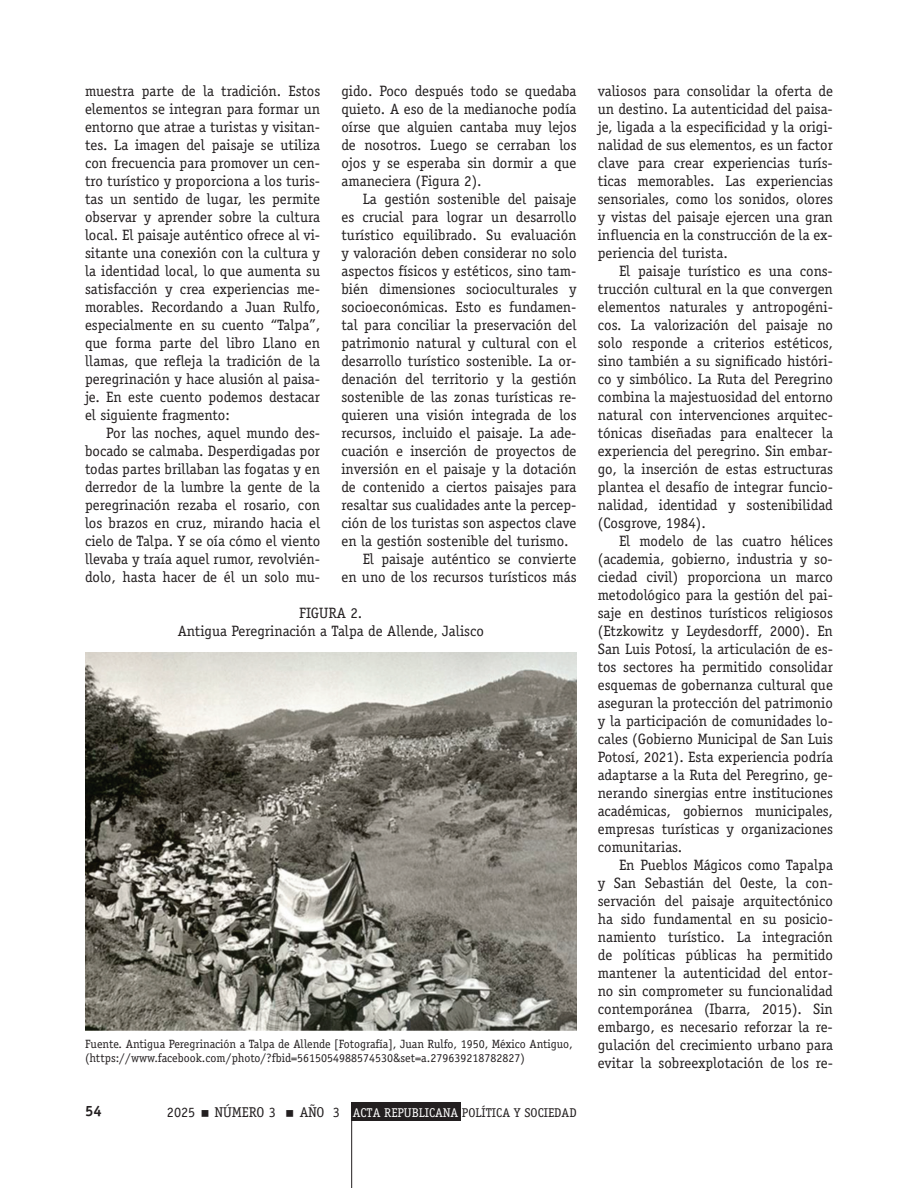
<style>
.page{position:relative;width:918px;height:1188px;background:#fff}
.page>*{position:absolute;margin:0;border:0;box-sizing:border-box;transform-origin:0 0}
.t1{font:15px/18px "Officina Serif Std";color:#231f20;text-align:justify}
.t2{font:700 15px "Officina Serif Std";color:#231f20}
.t3{font:14.25px "Officina Serif Std";color:#231f20}
.t4{font:12.75px "Officina Serif Std";color:#231f20}
.t5{font:12px/14.4px "Officina Serif Std";color:#231f20}
.s1{font-size:14.25px}
.s2{color:#fff}
</style>
<div class="page">
<div style="left:351px;top:1103px;width:109px;height:18px;background:#231f20"></div>
<hr style="left:351px;top:1120px;width:1px;height:68px;background:#231f20">
<img style="left:85px;top:652px;width:492px;height:378px">
<p class="t1" style="left:85px;top:82px;width:237px">muestra parte de la tradición. Estos elementos se integran para formar un entorno que atrae a turistas y visitan&shy;tes. La imagen del paisaje se utiliza con frecuencia para promover un cen&shy;tro turístico y proporciona a los turis&shy;tas un sentido de lugar, les permite observar y aprender sobre la cultura local. El paisaje auténtico ofrece al vi&shy;sitante una conexión con la cultura y la identidad local, lo que aumenta su satisfacción y crea experiencias me&shy;morables. Recordando a Juan Rulfo, especialmente en su cuento “Talpa”, que forma parte del libro Llano en llamas, que refleja la tradición de la peregrinación y hace alusión al paisa&shy;je. En este cuento podemos destacar el siguiente fragmento:</p>
<p class="t1" style="left:85px;top:424px;width:237px;text-indent:21px">Por las noches, aquel mundo des&shy;bocado se calmaba. Desperdigadas por todas partes brillaban las fogatas y en derredor de la lumbre la gente de la peregrinación rezaba el rosario, con los brazos en cruz, mirando hacia el cielo de Talpa. Y se oía cómo el viento llevaba y traía aquel rumor, revolvién&shy;dolo, hasta hacer de él un solo mu-</p>
<p class="t1" style="left:341px;top:82px;width:237px">gido. Poco después todo se quedaba quieto. A eso de la medianoche podía oírse que alguien cantaba muy lejos de nosotros. Luego se cerraban los ojos y se esperaba sin dormir a que amaneciera (Figura 2).</p>
<p class="t1" style="left:363px;top:190px;width:215px">La gestión sostenible del paisaje</p>
<p class="t1" style="left:341px;top:208px;width:237px">es crucial para lograr un desarrollo</p>
<p class="t1" style="left:341px;top:226px;width:237px">turístico equilibrado. Su evaluación</p>
<p class="t1" style="left:341px;top:244px;width:237px">y valoración deben considerar no solo</p>
<p class="t1" style="left:341px;top:262px;width:237px">aspectos físicos y estéticos, sino tam-</p>
<p class="t1" style="left:341px;top:280px;width:237px">bién dimensiones socioculturales y</p>
<p class="t1" style="left:341px;top:298px;width:237px">socioeconómicas. Esto es fundamen-</p>
<p class="t1" style="left:341px;top:316px;width:237px">tal para conciliar la preservación del</p>
<p class="t1" style="left:341px;top:334px;width:237px">patrimonio natural y cultural con el</p>
<p class="t1" style="left:341px;top:352px;width:237px">desarrollo turístico sostenible. La or-</p>
<p class="t1" style="left:341px;top:370px;width:237px">denación del territorio y la gestión</p>
<p class="t1" style="left:341px;top:388px;width:237px">sostenible de las zonas turísticas re-</p>
<p class="t1" style="left:341px;top:406px;width:237px">quieren una visión integrada de los</p>
<p class="t1" style="left:341px;top:424px;width:237px">recursos, incluido el paisaje. La ade-</p>
<p class="t1" style="left:341px;top:442px;width:237px">cuación e inserción de proyectos de</p>
<p class="t1" style="left:341px;top:460px;width:237px">inversión en el paisaje y la dotación</p>
<p class="t1" style="left:341px;top:478px;width:237px">de contenido a ciertos paisajes para</p>
<p class="t1" style="left:341px;top:496px;width:237px">resaltar sus cualidades ante la percep-</p>
<p class="t1" style="left:341px;top:514px;width:237px">ción de los turistas son aspectos clave</p>
<p class="t1" style="left:341px;top:532px;width:229px">en la gestión sostenible del turismo.</p>
<p class="t1" style="left:363px;top:550px;width:215px">El paisaje auténtico se convierte</p>
<p class="t1" style="left:341px;top:568px;width:237px">en uno de los recursos turísticos más</p>
<p class="t1" style="left:299px;top:604px;width:16px">Figura</p>
<p class="t1" style="left:178px;top:604px;width:308px;text-indent:173px">2.<br>Antigua Peregrinación a Talpa de Allende, Jalisco</p>
<p class="t5" style="left:85px;top:1036px;width:489px">Fuente. Antigua Peregrinación a Talpa de Allende [Fotografía], Juan Rulfo, 1950, México Antiguo, (https://www.facebook.com/photo/?fbid=5615054988574530&amp;set=a.279639218782827)</p>
<p class="t2" style="left:85px;top:1102px;width:18px">54</p>
<p class="t3" style="left:167px;top:1104px;width:30px">2025</p>
<p class="t3" style="left:215px;top:1104px;width:62px">NÚMERO 3</p>
<p class="t4" style="left:300px;top:1105px;width:279px"><span class="s1">AÑO 3</span> <span class="s2">ACTA REPUBLICANA</span> POLÍTICA Y SOCIEDAD</p>
<p class="t1" style="left:598px;top:82px;width:237px">valiosos para consolidar la oferta de un destino. La autenticidad del paisa&shy;je, ligada a la especificidad y la origi&shy;nalidad de sus elementos, es un factor clave para crear experiencias turís&shy;ticas memorables. Las experiencias sensoriales, como los sonidos, olores y vistas del paisaje ejercen una gran influencia en la construcción de la ex&shy;periencia del turista.</p>
<p class="t1" style="left:598px;top:262px;width:237px;text-indent:21px">El paisaje turístico es una cons&shy;trucción cultural en la que convergen elementos naturales y antropogéni&shy;cos. La valorización del paisaje no solo responde a criterios estéticos, sino también a su significado históri&shy;co y simbólico. La Ruta del Peregrino combina la majestuosidad del entorno natural con intervenciones arquitec&shy;tónicas diseñadas para enaltecer la experiencia del peregrino. Sin embar&shy;go, la inserción de estas estructuras plantea el desafío de integrar funcio&shy;nalidad, identidad y sostenibilidad (Cosgrove, 1984).</p>
<p class="t1" style="left:598px;top:532px;width:237px;text-indent:21px">El modelo de las cuatro hélices (academia, gobierno, industria y so&shy;ciedad civil) proporciona un marco metodológico para la gestión del pai&shy;saje en destinos turísticos religiosos (Etzkowitz y Leydesdorff, 2000). En San Luis Potosí, la articulación de es&shy;tos sectores ha permitido consolidar esquemas de gobernanza cultural que aseguran la protección del patrimonio y la participación de comunidades lo&shy;cales (Gobierno Municipal de San Luis Potosí, 2021). Esta experiencia podría adaptarse a la Ruta del Peregrino, ge&shy;nerando sinergias entre instituciones académicas, gobiernos municipales, empresas turísticas y organizaciones comunitarias.</p>
<p class="t1" style="left:598px;top:856px;width:237px;text-indent:21px">En Pueblos Mágicos como Tapalpa y San Sebastián del Oeste, la con&shy;servación del paisaje arquitectónico ha sido fundamental en su posicio&shy;namiento turístico. La integración de políticas públicas ha permitido mantener la autenticidad del entor&shy;no sin comprometer su funcionalidad contemporánea (Ibarra, 2015). Sin embargo, es necesario reforzar la re&shy;gulación del crecimiento urbano para evitar la sobreexplotación de los re-</p>
</div>
